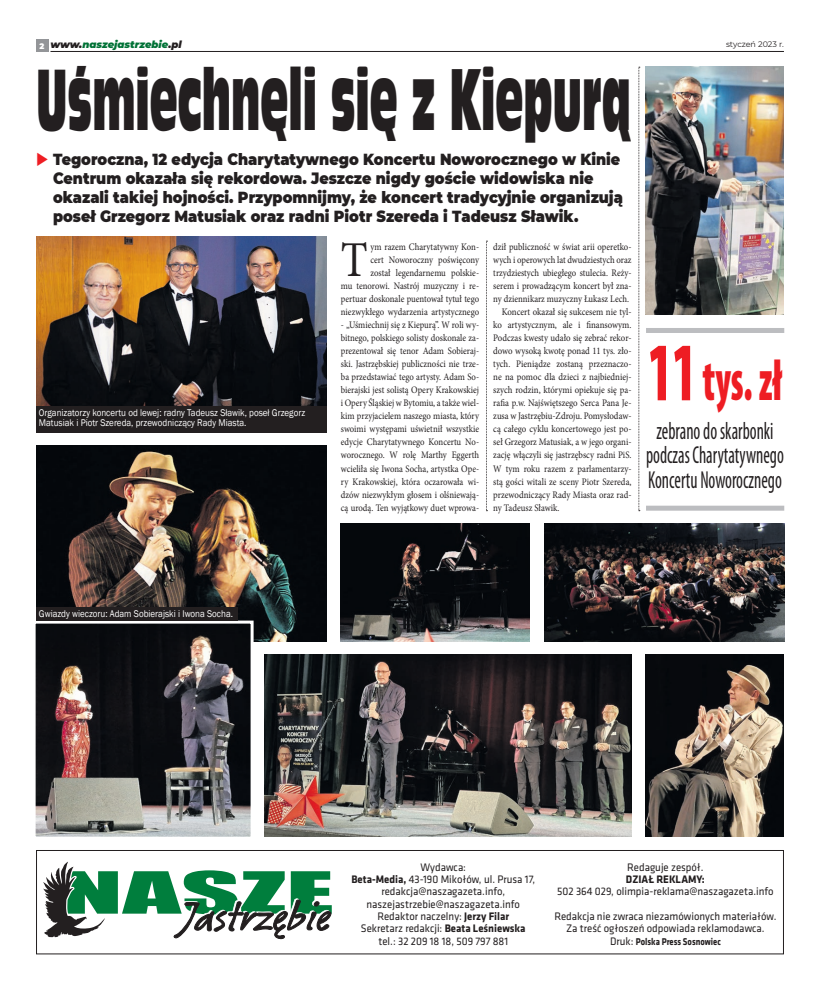
<style>
.page{position:relative;width:820px;height:993px;background:#fff}
.page>*{position:absolute;margin:0;border:0;box-sizing:border-box;transform-origin:0 0}
.tytul_maly{font:81.1px "Incised 901 Ct EU";color:#231f20;scale:.46 1}
.tytul_maly-2{font:900 condensed 58.5px "Myriad Pro";color:#ee1d23;scale:.65 1}
.Tekst{font:50.1px "Minion Pro";color:#231f20;scale:.87 1}
.tytul_maly-3{font:condensed 24.6px/24.6px "Myriad Pro";color:#231f20;text-align:center;scale:.73 1}
.Tekst-2{font:900 16px/19px "Montserrat";color:#231f20;scale:.9 1}
.t1{font:11.3px "Klavika";color:#231f20;scale:.95 1}
.t2{font:700 11.3px "Klavika";color:#231f20;scale:.95 1}
.t3{font:700 10.2px "Klavika";color:#231f20;scale:.84 1}
.Tekst-3{font:10px/13px "Minion Pro";color:#231f20;text-align:justify;scale:.87 1}
.Tekst-4{font:10px/13px "Minion Pro";color:#231f20;text-align:justify;scale:.88 1}
.foto{font:10px/10px "Franklin Gothic";color:#fff;scale:.9 1}
.tekst{font:italic 900 10px "Montserrat";color:#007236}
.t4{font:8px "Montserrat";letter-spacing:-.005em;color:#231f20}
.tekst-2{font:900 8px "Montserrat";color:#fff}
.s1{color:#231f20}
.s2{color:#ee1d23}
.s3{font-size:83.7px}
.s4{font-weight:700}
.s5{font-weight:400;font-size:11.3px}
</style>
<div class="page">
<img style="left:36px;top:445px;width:290px;height:196px">
<div style="left:36px;top:849px;width:747px;height:105px;border:1px solid #231f20"></div>
<svg style="left:43px;top:861px;width:288px;height:79px"></svg>
<div style="left:36px;top:40px;width:12px;height:12px;background:#939598"></div>
<hr style="left:50px;top:51px;width:733px;height:1px;background:#231f20">
<div style="left:645px;top:328px;width:139px;height:5px;background:#bcbdc0"></div>
<div style="left:645px;top:505px;width:139px;height:5px;background:#bcbdc0"></div>
<img style="left:645px;top:67px;width:138px;height:248px">
<img style="left:36px;top:236px;width:290px;height:170px">
<img style="left:341px;top:523px;width:188px;height:118px">
<img style="left:35px;top:619px;width:220px;height:218px">
<img style="left:264px;top:654px;width:367px;height:182px">
<img style="left:544px;top:523px;width:240px;height:118px">
<img style="left:645px;top:654px;width:138px;height:182px">
<svg style="left:486px;top:241px;width:1px;height:270px"></svg>
<svg style="left:638px;top:67px;width:1px;height:444px"></svg>
<div style="left:36px;top:406px;width:290px;height:26px;background:#231f20"></div>
<div style="left:36px;top:607px;width:201px;height:13px;background:#231f20"></div>
<p class="tekst-2" style="left:40px;top:40px;width:6px">2</p>
<p class="tekst" style="left:50px;top:37px;width:133px"><span class="s1">www.</span>naszejastrzebie<span class="s1">.pl</span></p>
<p class="t4" style="left:725px;top:39px;width:59px">styczeń 2023 r.</p>
<p class="tytul_maly" style="left:36px;top:50px;width:1294px">Uśmiechnęli się z Kiepurą</p>
<p class="Tekst-2" style="left:53px;top:149px;width:634px;text-indent:-17px"><span class="s2">◆</span> Tegoroczna, 12 edycja Charytatywnego Koncertu Noworocznego w Kinie Centrum okazała się rekordowa. Jeszcze nigdy goście widowiska nie okazali takiej hojności. Przypomnijmy, że koncert tradycyjnie organizują poseł Grzegorz Matusiak oraz radni Piotr Szereda i Tadeusz Sławik.</p>
<p class="foto" style="left:39px;top:408px;width:297px">Organizatorzy koncertu od lewej: radny Tadeusz Sławik, poseł Grzegorz<br>Matusiak i Piotr Szereda, przewodniczący Rady Miasta.</p>
<p class="Tekst" style="left:341px;top:226px;width:32px">T</p>
<p class="Tekst-3" style="left:341px;top:240px;width:160px;text-align:right">ym razem Charytatywny Kon-<br>cert Noworoczny poświęcony<br>został legendarnemu polskie-<br>mu tenorowi. Nastrój muzyczny i re&shy;pertuar doskonale puentował tytuł tego niezwykłego wydarzenia artystycznego</p>
<p class="Tekst-3" style="left:341px;top:318px;width:160px">- „Uśmiechnij się z Kiepurą”. W roli wy&shy;bitnego, polskiego solisty doskonale za&shy;prezentował się tenor Adam Sobieraj&shy;ski. Jastrzębskiej publiczności nie trze&shy;ba przedstawiać tego artysty. Adam So&shy;bierajski jest solistą Opery Krakowskiej i Opery Śląskiej w Bytomiu, a także wiel&shy;kim przyjacielem naszego miasta, który swoimi występami uświetnił wszystkie edycje Charytatywnego Koncertu No&shy;worocznego. W rolę Marthy Eggerth wcieliła się Iwona Socha, artystka Ope&shy;ry Krakowskiej, która oczarowała wi&shy;dzów niezwykłym głosem i olśniewają&shy;cą urodą. Ten wyjątkowy duet wprowa-</p>
<p class="Tekst-3" style="left:493px;top:240px;width:160px">dził publiczność w świat arii operetko&shy;wych i operowych lat dwudziestych oraz trzydziestych ubiegłego stulecia. Reży&shy;serem i prowadzącym koncert był zna&shy;ny dziennikarz muzyczny Łukasz Lech.</p>
<p class="Tekst-4" style="left:493px;top:305px;width:158px;text-indent:9px">Koncert okazał się sukcesem nie tyl&shy;ko artystycznym, ale i finansowym.<br>Podczas kwesty udało się zebrać rekor&shy;dowo wysoką kwotę ponad 11 tys. zło&shy;tych. Pieniądze zostaną przeznaczo&shy;ne na pomoc dla dzieci z najbiedniej&shy;szych rodzin, którymi opiekuje się pa&shy;rafia p.w. Najświętszego Serca Pana Je&shy;zusa w Jastrzębiu-Zdroju. Pomysłodaw&shy;cą całego cyklu koncertowego jest po&shy;seł Grzegorz Matusiak, a w jego organi&shy;zację włączyli się jastrzębscy radni PiS.<br>W tym roku razem z parlamentarzy&shy;stą gości witali ze sceny Piotr Szereda, przewodniczący Rady Miasta oraz rad&shy;ny Tadeusz Sławik.</p>
<p class="tytul_maly-2" style="left:648px;top:343px;width:207px"><span class="s3">11</span> tys. zł</p>
<p class="tytul_maly-3" style="left:645px;top:418px;width:190px">zebrano do skarbonki podczas Charytatywnego<br>Koncertu Noworocznego</p>
<p class="foto" style="left:39px;top:609px;width:217px">Gwiazdy wieczoru: Adam Sobierajski i Iwona Socha.</p>
<p class="t1" style="left:420px;top:860px;width:49px">Wydawca:</p>
<p class="t1" style="left:351px;top:872px;width:195px"><span class="s4">Beta-Media,</span> 43-190 Mikołów, ul. Prusa 17,</p>
<p class="t1" style="left:381px;top:885px;width:132px">redakcja@naszagazeta.info,</p>
<p class="t1" style="left:366px;top:897px;width:163px">naszejastrzebie@naszagazeta.info</p>
<p class="t1" style="left:377px;top:909px;width:140px">Redaktor naczelny: <span class="s4">Jerzy Filar</span></p>
<p class="t1" style="left:361px;top:922px;width:175px">Sekretarz redakcji: <span class="s4">Beata Leśniewska</span></p>
<p class="t1" style="left:378px;top:934px;width:138px">tel.: 32 209 18 18, 509 797 881</p>
<p class="t1" style="left:627px;top:860px;width:82px">Redaguje zespół.</p>
<p class="t2" style="left:625px;top:872px;width:84px">DZIAŁ REKLAMY:</p>
<p class="t1" style="left:557px;top:885px;width:229px">502 364 029, olimpia-reklama@naszagazeta.info</p>
<p class="t1" style="left:554px;top:909px;width:235px">Redakcja nie zwraca niezamówionych materiałów.</p>
<p class="t1" style="left:566px;top:922px;width:210px">Za treść ogłoszeń odpowiada reklamodawca.</p>
<p class="t3" style="left:609px;top:935px;width:133px"><span class="s5">Druk:</span> Polska Press Sosnowiec</p>
</div>
